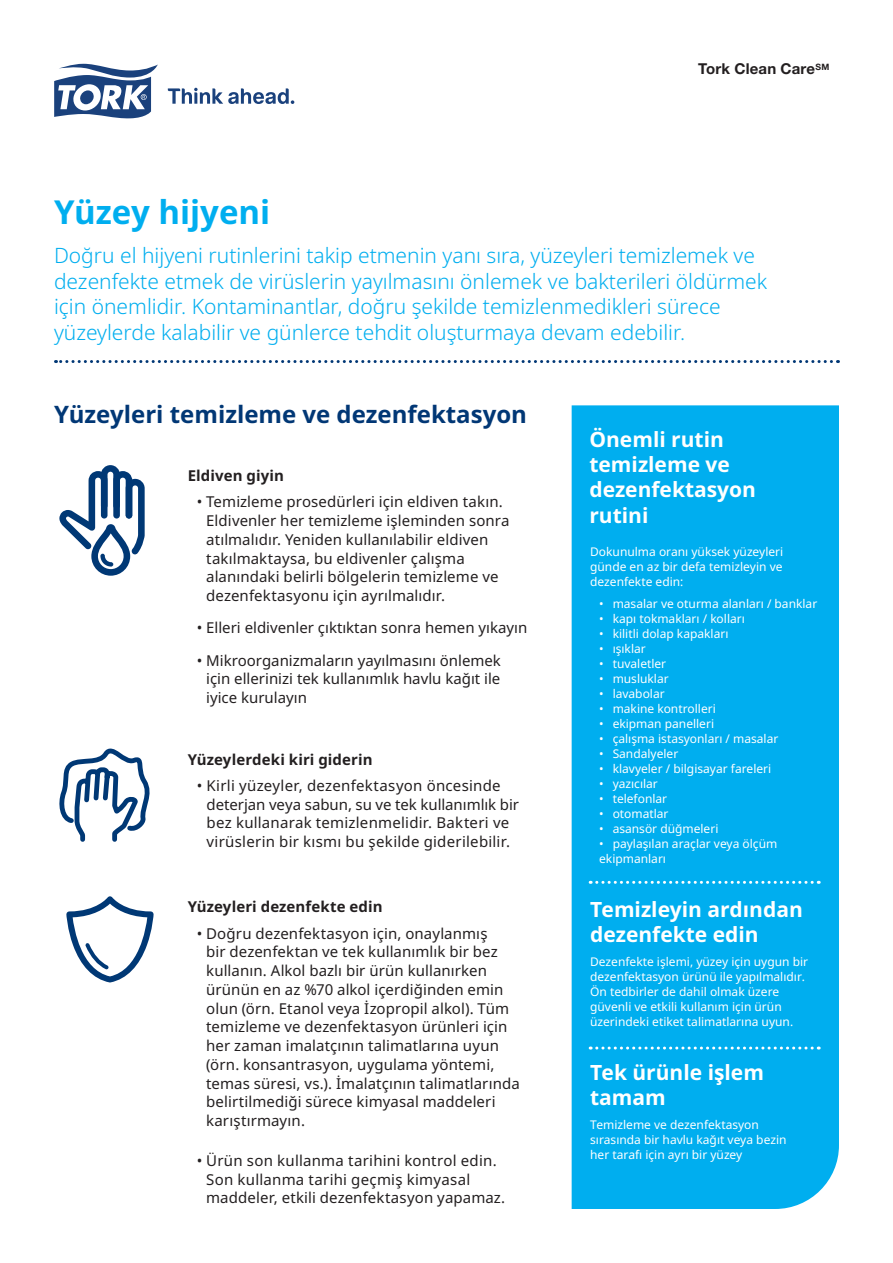
<style>
.page{position:relative;width:893px;height:1263px;background:#fff}
.page>*{position:absolute;margin:0;border:0;box-sizing:border-box;transform-origin:0 0}
.t1{font:700 33px "Noto Sans";color:#00aeef}
.t2{font:700 24px "Noto Sans";color:#013775}
.t3{font:300 21px/25.5px "Noto Sans";color:#00aeef}
.t4{font:700 21px/25.2px "Noto Sans";color:#fff}
.Subhead_5__Trends{font:15px/18.8px "Noto Sans";letter-spacing:.01em;color:#231f20}
.Body{font:15px/18.8px "Noto Sans";color:#231f20;text-align:justify}
.Subhead_5__Trends-2{font:700 15px "Noto Sans";letter-spacing:.005em;color:#231f20}
.Subhead_5__Trends-3{font:700 15px "Helvetica Neue LT Std";letter-spacing:.01em;color:#231f20}
.Body-2{font:12px/15px "Noto Sans";color:#fff}
</style>
<div class="page">
<div style="left:572px;top:405px;width:267px;height:804px;background:#00aeef"></div>
<svg style="left:59px;top:465px;width:86px;height:111px"></svg>
<svg style="left:168px;top:88px;width:126px;height:16px"></svg>
<svg style="left:54px;top:64px;width:104px;height:54px"></svg>
<svg style="left:55px;top:360px;width:776px;height:3px"></svg>
<svg style="left:590px;top:881px;width:222px;height:3px"></svg>
<svg style="left:590px;top:1046px;width:222px;height:3px"></svg>
<svg style="left:59px;top:748px;width:91px;height:94px"></svg>
<svg style="left:66px;top:896px;width:88px;height:86px"></svg>
<p class="Subhead_5__Trends-3" style="left:698px;top:60px;width:133px">Tork Clean Care<sup>SM</sup></p>
<p class="t1" style="left:54px;top:189px;width:218px">Yüzey hijyeni</p>
<p class="t3" style="left:54px;top:244px;width:715px">Doğru el hijyeni rutinlerini takip etmenin yanı sıra, yüzeyleri temizlemek ve dezenfekte etmek de virüslerin yayılmasını önlemek ve bakterileri öldürmek için önemlidir. Kontaminantlar, doğru şekilde temizlenmedikleri sürece yüzeylerde kalabilir ve günlerce tehdit oluşturmaya devam edebilir.</p>
<p class="t2" style="left:54px;top:397px;width:474px">Yüzeyleri temizleme ve dezenfektasyon</p>
<p class="Subhead_5__Trends-2" style="left:188px;top:465px;width:98px">Eldiven giyin</p>
<p class="Subhead_5__Trends" style="left:206px;top:492px;width:305px;text-indent:-10px">• Temizleme prosedürleri için eldiven takın.<br>Eldivenler her temizleme işleminden sonra atılmalıdır. Yeniden kullanılabilir eldiven takılmaktaysa, bu eldivenler çalışma alanındaki belirli bölgelerin temizleme ve dezenfektasyonu için ayrılmalıdır.</p>
<p class="Body" style="left:197px;top:618px;width:332px">• Elleri eldivenler çıktıktan sonra hemen yıkayın</p>
<p class="Body" style="left:206px;top:650px;width:296px;text-indent:-10px">• Mikroorganizmaların yayılmasını önlemek için ellerinizi tek kullanımlık havlu kağıt ile iyice kurulayın</p>
<p class="Subhead_5__Trends-2" style="left:188px;top:749px;width:186px">Yüzeylerdeki kiri giderin</p>
<p class="Subhead_5__Trends" style="left:206px;top:776px;width:314px;text-indent:-10px">• Kirli yüzeyler, dezenfektasyon öncesinde deterjan veya sabun, su ve tek kullanımlık bir bez kullanarak temizlenmelidir. Bakteri ve virüslerin bir kısmı bu şekilde giderilebilir.</p>
<p class="Subhead_5__Trends-2" style="left:188px;top:896px;width:196px">Yüzeyleri dezenfekte edin</p>
<p class="Subhead_5__Trends" style="left:206px;top:923px;width:315px;text-indent:-10px">• Doğru dezenfektasyon için, onaylanmış<br>bir dezenfektan ve tek kullanımlık bir bez kullanın. Alkol bazlı bir ürün kullanırken ürünün en az %70 alkol içerdiğinden emin olun (örn. Etanol veya İzopropil alkol). Tüm temizleme ve dezenfektasyon ürünleri için her zaman imalatçının talimatlarına uyun (örn. konsantrasyon, uygulama yöntemi, temas süresi, vs.). İmalatçının talimatlarında belirtilmediği sürece kimyasal maddeleri karıştırmayın.</p>
<p class="Subhead_5__Trends" style="left:206px;top:1150px;width:300px;text-indent:-10px">• Ürün son kullanma tarihini kontrol edin.<br>Son kullanma tarihi geçmiş kimyasal maddeler, etkili dezenfektasyon yapamaz.</p>
<p class="t4" style="left:589px;top:426px;width:168px">Önemli rutin temizleme ve dezenfektasyon rutini</p>
<p class="Body-2" style="left:590px;top:544px;width:195px;text-align:justify">Dokunulma oranı yüksek yüzeyleri günde en az bir defa temizleyin ve dezenfekte edin:</p>
<p class="Body-2" style="left:599px;top:596px;width:220px">• masalar ve oturma alanları / banklar</p>
<p class="Body-2" style="left:599px;top:611px;width:147px">• kapı tokmakları / kolları</p>
<p class="Body-2" style="left:599px;top:626px;width:131px">• kilitli dolap kapakları</p>
<p class="Body-2" style="left:599px;top:641px;width:48px">• ışıklar</p>
<p class="Body-2" style="left:599px;top:656px;width:69px">• tuvaletler</p>
<p class="Body-2" style="left:599px;top:671px;width:71px">• musluklar</p>
<p class="Body-2" style="left:599px;top:686px;width:67px">• lavabolar</p>
<p class="Body-2" style="left:599px;top:701px;width:118px">• makine kontrolleri</p>
<p class="Body-2" style="left:599px;top:716px;width:116px">• ekipman panelleri</p>
<p class="Body-2" style="left:599px;top:731px;width:181px">• çalışma istasyonları / masalar</p>
<p class="Body-2" style="left:599px;top:746px;width:81px">• Sandalyeler</p>
<p class="Body-2" style="left:599px;top:761px;width:174px">• klavyeler / bilgisayar fareleri</p>
<p class="Body-2" style="left:599px;top:776px;width:60px">• yazıcılar</p>
<p class="Body-2" style="left:599px;top:791px;width:70px">• telefonlar</p>
<p class="Body-2" style="left:599px;top:806px;width:71px">• otomatlar</p>
<p class="Body-2" style="left:599px;top:821px;width:121px">• asansör düğmeleri</p>
<p class="Body-2" style="left:599px;top:836px;width:180px">• paylaşılan araçlar veya ölçüm ekipmanları</p>
<p class="t4" style="left:590px;top:896px;width:214px">Temizleyin ardından dezenfekte edin</p>
<p class="Body-2" style="left:590px;top:954px;width:220px">Dezenfekte işlemi, yüzey için uygun bir dezenfektasyon ürünü ile yapılmalıdır.<br>Ön tedbirler de dahil olmak üzere güvenli ve etkili kullanım için ürün üzerindeki etiket talimatlarına uyun.</p>
<p class="t4" style="left:590px;top:1059px;width:175px">Tek ürünle işlem tamam</p>
<p class="Body-2" style="left:590px;top:1117px;width:198px">Temizleme ve dezenfektasyon sırasında bir havlu kağıt veya bezin her tarafı için ayrı bir yüzey</p>
</div>
